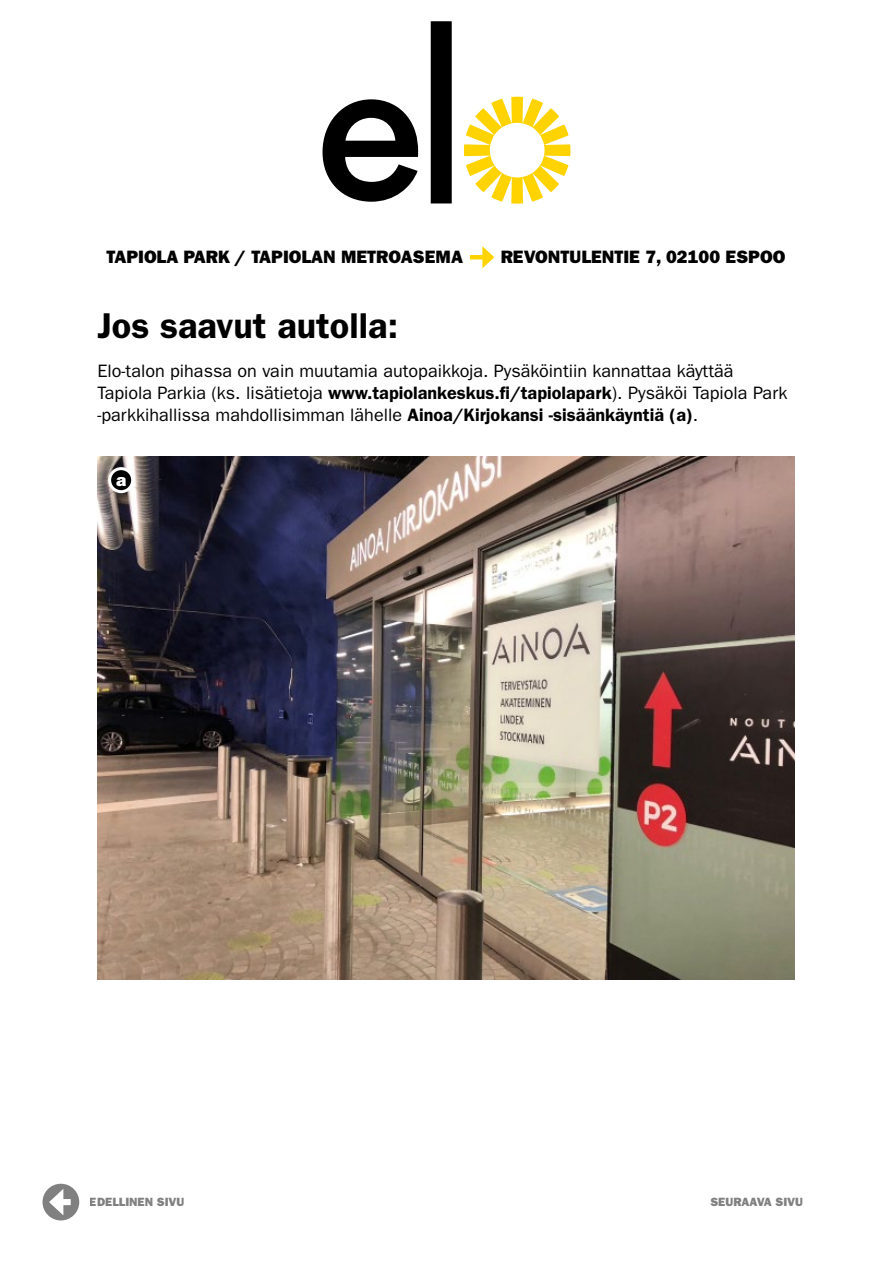
<style>
.page{position:relative;width:893px;height:1263px;background:#fff}
.page>*{position:absolute;margin:0;border:0;box-sizing:border-box;transform-origin:0 0}
.t1{font:600 36px "ITC Franklin Gothic Std";color:#000}
.t2{font:18px/21.6px "ITC Franklin Gothic Std";color:#000}
.t3{font:18px "ITC Franklin Gothic Std Hvy";color:#000}
.www_ots{font:17.55px "ITC Franklin Gothic Std Hvy";color:#fff}
.t4{font:12px "ITC Franklin Gothic Std Hvy";color:#000}
.s1{font-weight:600}
</style>
<div class="page">
<svg style="left:464px;top:97px;width:106px;height:107px"></svg>
<svg style="left:322px;top:21px;width:130px;height:182px"></svg>
<img style="left:97px;top:456px;width:697px;height:523px">
<div style="left:110px;top:469px;width:23px;height:23px;background:#000;border-radius:50%"></div>
<div style="left:108px;top:467px;width:26px;height:26px;border:3px solid #fff;border-radius:50%"></div>
<div style="left:43px;top:1184px;width:36px;height:36px;background:#808080;border-radius:50%"></div>
<div style="left:58px;top:1199px;width:13px;height:6px;background:#fff"></div>
<svg style="left:49px;top:1189px;width:14px;height:26px"></svg>
<hr style="left:470px;top:255px;width:16px;height:4px;background:#ffd300">
<svg style="left:482px;top:246px;width:12px;height:22px"></svg>
<p class="t3" style="left:107px;top:247px;width:358px">TAPIOLA PARK / TAPIOLAN METROASEMA</p>
<p class="t3" style="left:501px;top:247px;width:286px">REVONTULENTIE 7, 02100 ESPOO</p>
<p class="t1" style="left:97px;top:304px;width:302px">Jos saavut autolla:</p>
<p class="t2" style="left:97px;top:361px;width:691px">Elo-talon pihassa on vain muutamia autopaikkoja. Pysäköintiin kannattaa käyttää<br>Tapiola Parkia (ks. lisätietoja <span class="s1">www.tapiolankeskus.fi/tapiolapark</span>). Pysäköi Tapiola Park -parkkihallissa mahdollisimman lähelle <span class="s1">Ainoa/Kirjokansi -sisäänkäyntiä (a)</span>.</p>
<p class="www_ots" style="left:116px;top:470px;width:12px">a</p>
<p class="t4" style="left:90px;top:1195px;width:96px">EDELLINEN SIVU</p>
<p class="t4" style="left:710px;top:1195px;width:94px">SEURAAVA SIVU</p>
</div>
